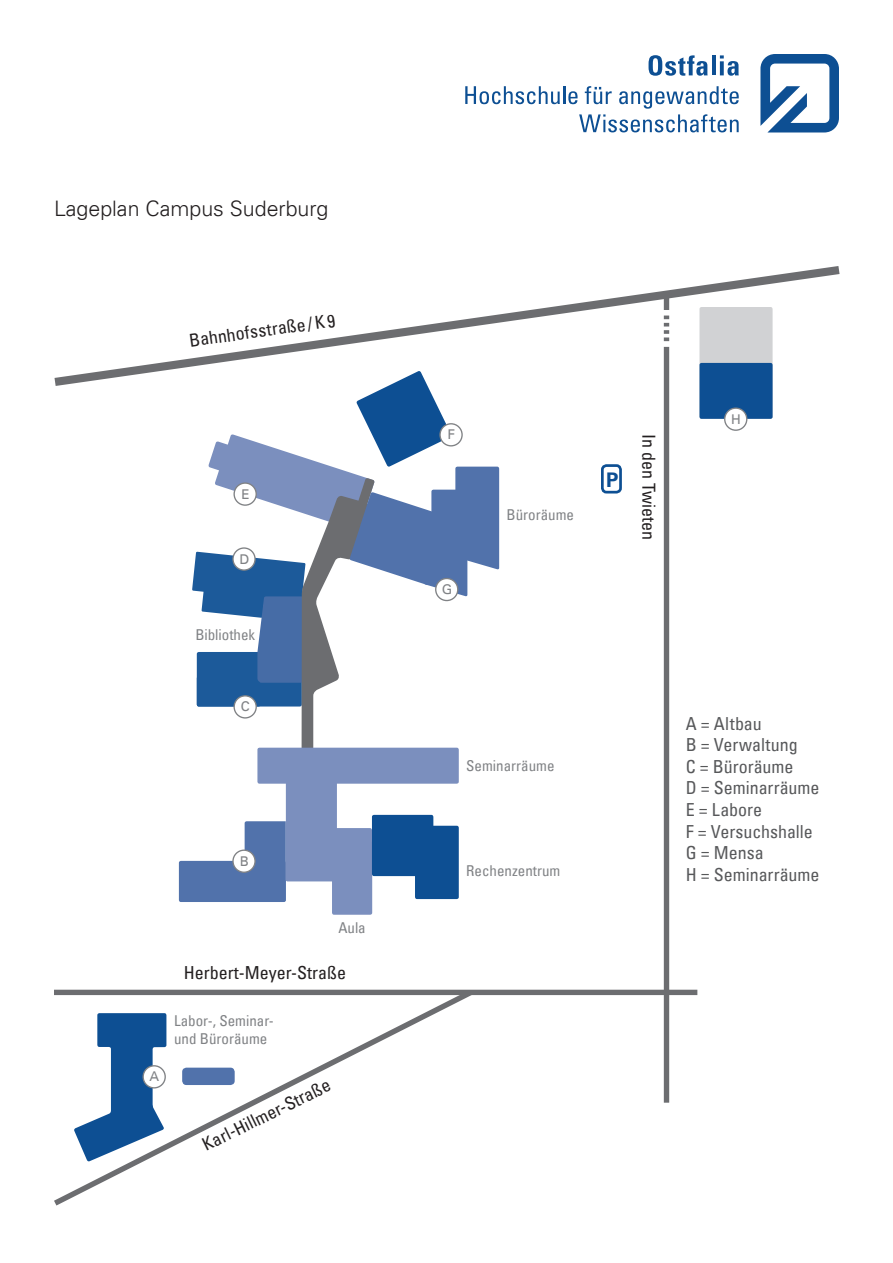
<style>
.page{position:relative;width:893px;height:1263px;background:#fff}
.page>*{position:absolute;margin:0;border:0;box-sizing:border-box;transform-origin:0 0}
.Headline_innen{font:300 21.3px "Univers LT";color:#231f20}
.t1{font:700 20.25px "Univers LT";color:#0d4f93}
.t2{font:condensed 18px "Univers LT";color:#57585a}
.t3{font:condensed 18px "Univers LT";color:#231f20}
.t4{font:condensed 15px "Univers LT";color:#808285}
.t5{font:13.5px "Univers LT";color:#808285}
</style>
<div class="page">
<svg style="left:465px;top:86px;width:274px;height:46px"></svg>
<svg style="left:648px;top:55px;width:60px;height:21px"></svg>
<svg style="left:712px;top:56px;width:3px;height:19px"></svg>
<svg style="left:720px;top:55px;width:19px;height:21px"></svg>
<svg style="left:760px;top:54px;width:79px;height:78px"></svg>
<svg style="left:54px;top:989px;width:424px;height:217px"></svg>
<div style="left:664px;top:294px;width:5px;height:809px;background:#6c6d70"></div>
<div style="left:54px;top:990px;width:643px;height:5px;background:#6c6d70"></div>
<div style="left:143px;top:1066px;width:22px;height:22px;background:#fff;border-radius:50%"></div>
<div style="left:142px;top:1065px;width:24px;height:23px;border:1px solid #808285;border-radius:50%"></div>
<div style="left:182px;top:1068px;width:53px;height:17px;background:#5172ab;border-radius:4px"></div>
<div style="left:179px;top:861px;width:107px;height:41px;background:#5172ab;border-radius:2px"></div>
<svg style="left:245px;top:821px;width:127px;height:81px"></svg>
<div style="left:332px;top:842px;width:40px;height:73px;background:#7b8fbe;border-radius:2px"></div>
<div style="left:286px;top:780px;width:51px;height:62px;background:#7b8fbe;border-radius:2px"></div>
<div style="left:257px;top:748px;width:202px;height:36px;background:#7b8fbe;border-radius:2px"></div>
<div style="left:415px;top:826px;width:44px;height:73px;background:#0d4f93;border-radius:2px"></div>
<div style="left:372px;top:815px;width:61px;height:61px;background:#0d4f93;border-radius:2px"></div>
<div style="left:286px;top:850px;width:61px;height:31px;background:#7b8fbe;border-radius:2px"></div>
<svg style="left:192px;top:391px;width:307px;height:365px"></svg>
<svg style="left:54px;top:266px;width:786px;height:125px"></svg>
<div style="left:233px;top:850px;width:22px;height:22px;background:#fff;border-radius:50%"></div>
<div style="left:232px;top:849px;width:24px;height:24px;border:1px solid #808285;border-radius:50%"></div>
<div style="left:234px;top:696px;width:22px;height:22px;background:#fff;border-radius:50%"></div>
<div style="left:233px;top:695px;width:24px;height:23px;border:1px solid #808285;border-radius:50%"></div>
<div style="left:233px;top:548px;width:22px;height:22px;background:#fff;border-radius:50%"></div>
<div style="left:232px;top:547px;width:24px;height:24px;border:1px solid #808285;border-radius:50%"></div>
<div style="left:234px;top:483px;width:22px;height:22px;background:#fff;border-radius:50%"></div>
<div style="left:233px;top:482px;width:24px;height:24px;border:1px solid #808285;border-radius:50%"></div>
<div style="left:436px;top:578px;width:22px;height:22px;background:#fff;border-radius:50%"></div>
<div style="left:435px;top:578px;width:23px;height:23px;border:1px solid #808285;border-radius:50%"></div>
<svg style="left:661px;top:310px;width:11px;height:37px"></svg>
<svg style="left:664px;top:316px;width:5px;height:25px"></svg>
<div style="left:601px;top:464px;width:21px;height:29px;border:3px solid #0d4f93;border-radius:4px"></div>
<div style="left:699px;top:307px;width:74px;height:112px;background:#d1d2d4;border-radius:2px"></div>
<div style="left:699px;top:363px;width:74px;height:56px;background:#0d4f93;border-radius:2px"></div>
<div style="left:725px;top:408px;width:22px;height:22px;background:#fff;border-radius:50%"></div>
<div style="left:724px;top:407px;width:23px;height:24px;border:1px solid #808285;border-radius:50%"></div>
<p class="Headline_innen" style="left:54px;top:196px;width:276px">Lageplan Campus Suderburg</p>
<p class="t3" style="left:188px;top:329px;width:149px;rotate:-8deg">Bahnhofsstraße/ K 9</p>
<p class="t5" style="left:241px;top:486px;width:10px">E</p>
<p class="t5" style="left:239px;top:551px;width:11px">D</p>
<p class="t4" style="left:195px;top:625px;width:61px">Bibliothek</p>
<p class="t5" style="left:241px;top:698px;width:10px">C</p>
<p class="t5" style="left:240px;top:853px;width:10px">B</p>
<p class="t4" style="left:338px;top:918px;width:29px">Aula</p>
<p class="t3" style="left:184px;top:961px;width:164px">Herbert-Meyer-Straße</p>
<p class="t5" style="left:150px;top:1068px;width:11px">A</p>
<p class="t4" style="left:174px;top:1011px;width:101px">Labor-, Seminar-</p>
<p class="t4" style="left:174px;top:1029px;width:95px">und Büroräume</p>
<p class="t3" style="left:198px;top:1135px;width:142px;rotate:-26deg">Karl-Hillmer-Straße</p>
<p class="t5" style="left:448px;top:426px;width:9px">F</p>
<p class="t5" style="left:442px;top:581px;width:12px">G</p>
<p class="t4" style="left:507px;top:505px;width:69px">Büroräume</p>
<p class="t1" style="left:606px;top:468px;width:14px">P</p>
<p class="t3" style="left:660px;top:434px;width:107px;rotate:90deg">In den Twieten</p>
<p class="t5" style="left:731px;top:411px;width:11px">H</p>
<p class="t4" style="left:466px;top:756px;width:90px">Seminarräume</p>
<p class="t4" style="left:466px;top:861px;width:96px">Rechenzentrum</p>
<p class="t2" style="left:686px;top:712px;width:77px">A = Altbau</p>
<p class="t2" style="left:686px;top:733px;width:113px">B = Verwaltung</p>
<p class="t2" style="left:686px;top:755px;width:109px">C = Büroräume</p>
<p class="t2" style="left:686px;top:777px;width:135px">D = Seminarräume</p>
<p class="t2" style="left:686px;top:798px;width:78px">E = Labore</p>
<p class="t2" style="left:686px;top:820px;width:129px">F = Versuchshalle</p>
<p class="t2" style="left:686px;top:841px;width:79px">G = Mensa</p>
<p class="t2" style="left:686px;top:863px;width:135px">H = Seminarräume</p>
</div>
